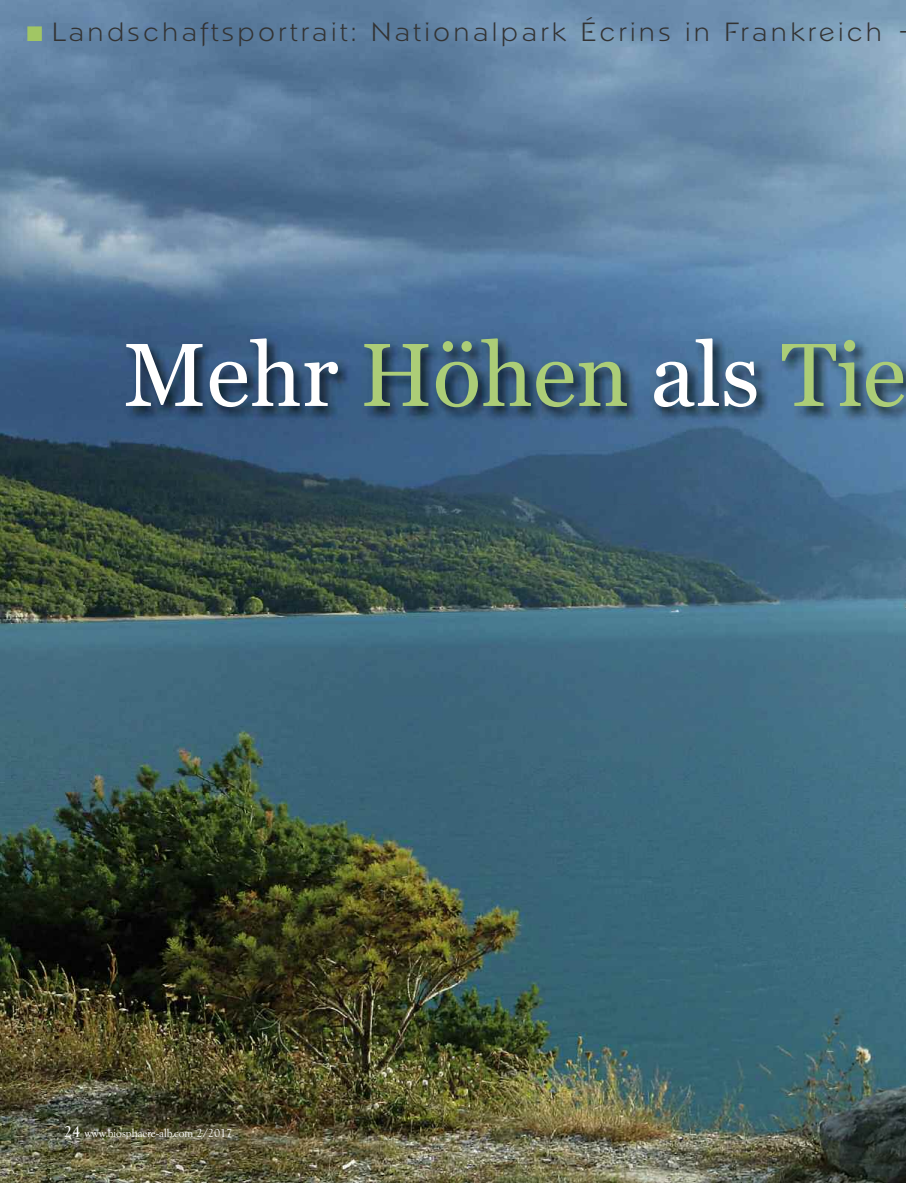
<style>
.page{position:relative;width:906px;height:1183px;background:#fff}
.page>*{position:absolute;margin:0;border:0;box-sizing:border-box;transform-origin:0 0}
.t1{font:89.25px "Georgia";color:#accd77}
.t2{font:300 25.5px "Napoli";letter-spacing:.155em;color:#333}
.t3{font:11.25px "Goudx";color:#fff}
.s1{color:#a1c664}
.s2{color:#fff}
.s3{font-weight:500;font-size:15px}
</style>
<div class="page">
<img style="left:0;top:0;width:906px;height:1182px">
<img style="left:110px;top:323px;width:796px;height:182px">
<p class="t2" style="left:27px;top:17px;width:856px"><span class="s1">■</span> Landschaftsportrait: Nationalpark Écrins in Frankreich</p>
<h1 class="t1" style="left:124px;top:323px;width:783px"><span class="s2">Mehr</span> Höhen <span class="s2">als</span> Tie</h1>
<p class="t3" style="left:64px;top:1126px;width:170px"><span class="s3">24</span> www.biosphaere-alb.com 2/2017</p>
</div>
